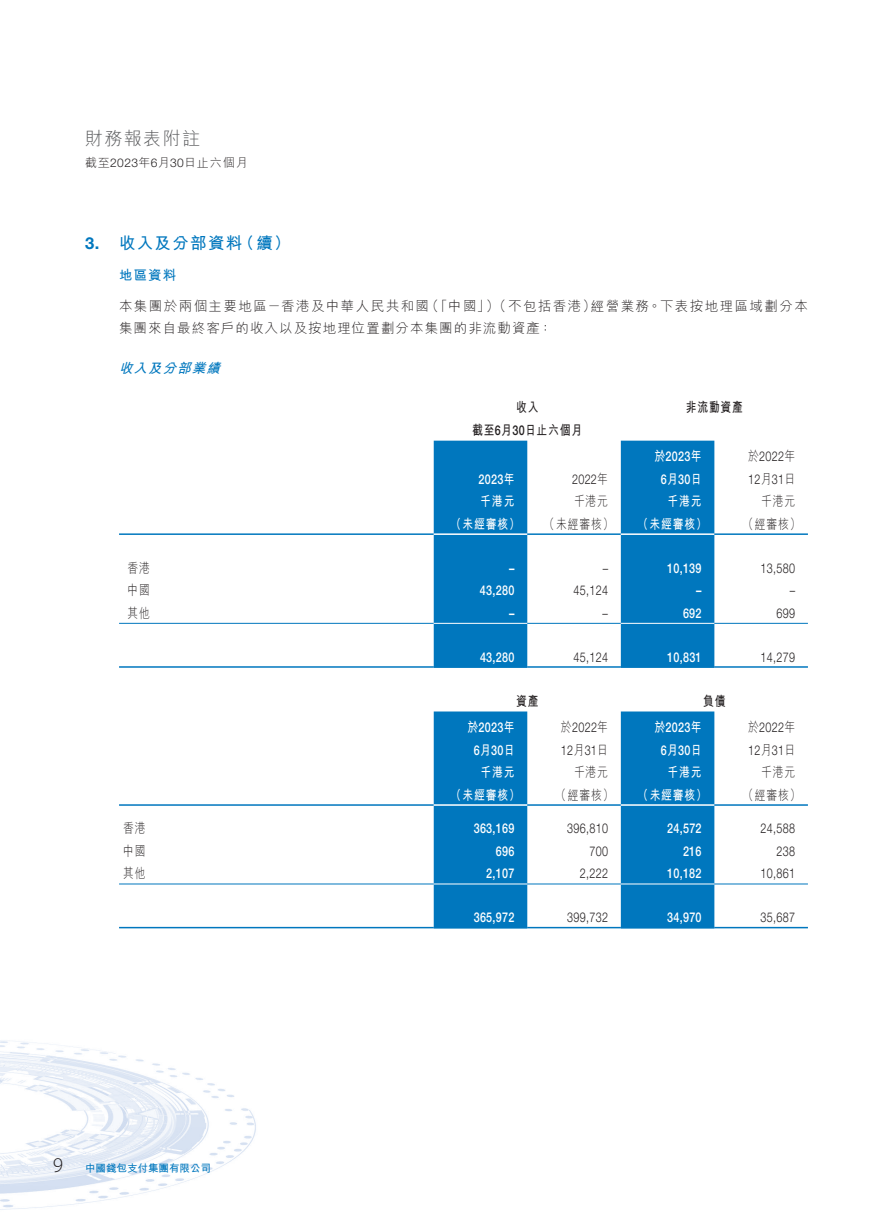
<style>
.page{position:relative;width:893px;height:1212px;background:#fff}
.page>*{position:absolute;margin:0;border:0;box-sizing:border-box;transform-origin:0 0}
.t1{font:300 21px "Myriad Pro";color:#231f20}
.t2{font:300 18px "M Hei HK";letter-spacing:.08em;color:#57585a}
.t3{font:700 16.5px "M Hei HK";letter-spacing:.08em;color:#0077be}
.t4{font:700 16.5px "Helvetica Neue LT Std";color:#0077be}
.t5{font:300 13.5px/22.5px "Helvetica Neue LT Std";letter-spacing:.03em;color:#231f20;scale:.8 1}
.t6{font:500 13.5px/22.5px "Helvetica Neue LT Std";letter-spacing:.03em;color:#fff;text-align:center;scale:.8 1}
.t7{font:300 13.5px/22.5px "M Hei HK";letter-spacing:.08em;color:#231f20}
.t8{font:300 13.5px "M Hei HK";letter-spacing:.08em;color:#231f20;scale:.8 1}
.t9{font:700 13.5px "M Hei HK";letter-spacing:.08em;color:#fff;scale:.8 1}
.t10{font:700 13.5px/22.5px "M Hei HK";letter-spacing:.08em;color:#231f20;text-align:center;scale:.8 1}
.t11{font:300 13.5px "M Hei HK";letter-spacing:.105em;color:#231f20}
.t12{font:italic 700 13.5px "M Hei HK";color:#0077be}
.t13{font:700 13.5px "M Hei HK";color:#0077be}
.t14{font:300 12px "M Hei HK";letter-spacing:.08em;color:#231f20}
.t15{font:700 10.5px "M Hei HK";color:#0077be}
.s1{font-family:"Helvetica Neue LT Std"}
.s2{font-family:"Helvetica Neue LT Std";font-weight:500}
.s3{font-family:"M Hei HK"}
.s4{font-family:"M Hei HK";font-weight:700}
</style>
<div class="page">
<img style="left:0;top:440px;width:808px;height:770px">
<svg style="left:434px;top:441px;width:280px;height:225px;fill:#0077be"></svg>
<hr style="left:119px;top:533px;width:315px;height:2px;background:#0077be">
<hr style="left:434px;top:533px;width:93px;height:2px;background:#fff">
<hr style="left:527px;top:533px;width:94px;height:2px;background:#0077be">
<hr style="left:621px;top:533px;width:93px;height:2px;background:#fff">
<hr style="left:714px;top:533px;width:94px;height:2px;background:#0077be">
<hr style="left:119px;top:623px;width:315px;height:1px;background:#0077be">
<hr style="left:434px;top:623px;width:93px;height:1px;background:#fff">
<hr style="left:527px;top:623px;width:94px;height:1px;background:#0077be">
<hr style="left:621px;top:623px;width:93px;height:1px;background:#fff">
<hr style="left:714px;top:623px;width:94px;height:1px;background:#0077be">
<hr style="left:119px;top:666px;width:315px;height:2px;background:#0077be">
<hr style="left:434px;top:666px;width:93px;height:2px;background:#0077be">
<hr style="left:527px;top:666px;width:94px;height:2px;background:#0077be">
<hr style="left:621px;top:666px;width:93px;height:2px;background:#0077be">
<hr style="left:714px;top:666px;width:94px;height:2px;background:#0077be">
<svg style="left:434px;top:711px;width:280px;height:216px;fill:#0077be"></svg>
<hr style="left:119px;top:804px;width:315px;height:2px;background:#0077be">
<hr style="left:434px;top:804px;width:93px;height:2px;background:#fff">
<hr style="left:527px;top:804px;width:94px;height:2px;background:#0077be">
<hr style="left:621px;top:804px;width:93px;height:2px;background:#fff">
<hr style="left:714px;top:804px;width:94px;height:2px;background:#0077be">
<hr style="left:119px;top:883px;width:315px;height:1px;background:#0077be">
<hr style="left:434px;top:883px;width:93px;height:1px;background:#fff">
<hr style="left:527px;top:883px;width:94px;height:1px;background:#0077be">
<hr style="left:621px;top:883px;width:93px;height:1px;background:#fff">
<hr style="left:714px;top:883px;width:94px;height:1px;background:#0077be">
<hr style="left:119px;top:927px;width:315px;height:1px;background:#0077be">
<hr style="left:434px;top:927px;width:93px;height:1px;background:#0077be">
<hr style="left:527px;top:927px;width:94px;height:1px;background:#0077be">
<hr style="left:621px;top:927px;width:93px;height:1px;background:#0077be">
<hr style="left:714px;top:927px;width:94px;height:1px;background:#0077be">
<h2 class="t2" style="left:85px;top:129px;width:117px">財務報表附註</h2>
<p class="t14" style="left:85px;top:156px;width:164px">截至<span class="s1">2023</span>年 月<span class="s1">6 30</span>日止六個月</p>
<p class="t4" style="left:85px;top:233px;width:16px">3.</p>
<p class="t3" style="left:119px;top:231px;width:125px">收入及分部資料</p>
<p class="t3" style="left:238px;top:231px;width:54px">（續(</p>
<p class="t13" style="left:119px;top:265px;width:59px">地區資料</p>
<p class="t7" style="left:425px;top:294px;width:172px">（「中國」）（不包括香港）</p>
<p class="t7" style="left:119px;top:294px;width:435px">本集團於兩個主要地區－香港及中華人民共和國<br>集團來自最終客戶的收入以及按地理位置劃分本集團的非流動資產：</p>
<p class="t12" style="left:119px;top:358px;width:107px">收入及分部業績</p>
<p class="t11" style="left:591px;top:299px;width:219px">經營業務。下表按地理區域劃分本</p>
<p class="t10" style="left:472px;top:395px;width:139px">收入<br>截至 月<span class="s2">6 30</span>日止六個月</p>
<p class="t5" style="left:572px;top:468px;width:47px">2022<span class="s3">年</span></p>
<p class="t6" style="left:478px;top:468px;width:47px">2023<span class="s4">年</span></p>
<p class="t9" style="left:480px;top:492px;width:45px">千港元</p>
<p class="t8" style="left:574px;top:495px;width:44px">千港元</p>
<p class="t10" style="left:686px;top:395px;width:73px">非流動資產</p>
<p class="t6" style="left:654px;top:445px;width:60px"><span class="s4">於</span>2023<span class="s4">年月</span>6 30<span class="s4">日</span></p>
<p class="t5" style="left:748px;top:445px;width:60px"><span class="s3">於</span>2022<span class="s3">年<br></span>12<span class="s3">月</span>31<span class="s3">日</span></p>
<p class="t8" style="left:761px;top:495px;width:44px">千港元</p>
<p class="t9" style="left:667px;top:492px;width:44px">千港元</p>
<p class="t9" style="left:450px;top:514px;width:88px">（未經審核）</p>
<p class="t8" style="left:544px;top:517px;width:88px">（未經審核）</p>
<p class="t9" style="left:637px;top:514px;width:88px">（未經審核）</p>
<p class="t8" style="left:743px;top:517px;width:74px">（經審核(</p>
<p class="t8" style="left:128px;top:561px;width:30px">香港</p>
<p class="t6" style="left:509px;top:556px;width:8px">–</p>
<p class="t5" style="left:603px;top:556px;width:8px">–</p>
<p class="t6" style="left:667px;top:556px;width:45px">10,139</p>
<p class="t5" style="left:761px;top:556px;width:45px">13,580</p>
<p class="t8" style="left:128px;top:583px;width:30px">中國</p>
<p class="t6" style="left:480px;top:579px;width:45px">43,280</p>
<p class="t5" style="left:573px;top:579px;width:45px">45,124</p>
<p class="t6" style="left:696px;top:579px;width:8px">–</p>
<p class="t5" style="left:790px;top:579px;width:8px">–</p>
<p class="t8" style="left:128px;top:606px;width:30px">其他</p>
<p class="t6" style="left:509px;top:601px;width:8px">–</p>
<p class="t5" style="left:603px;top:601px;width:8px">–</p>
<p class="t6" style="left:683px;top:601px;width:25px">692</p>
<p class="t5" style="left:776px;top:601px;width:25px">699</p>
<p class="t6" style="left:480px;top:645px;width:45px">43,280</p>
<p class="t5" style="left:574px;top:645px;width:45px">45,124</p>
<p class="t6" style="left:667px;top:645px;width:45px">10,831</p>
<p class="t5" style="left:761px;top:645px;width:45px">14,279</p>
<p class="t10" style="left:516px;top:688px;width:30px">資產</p>
<p class="t10" style="left:703px;top:688px;width:30px">負債</p>
<p class="t6" style="left:467px;top:716px;width:60px"><span class="s4">於</span>2023<span class="s4">年月</span>6 30<span class="s4">日</span></p>
<p class="t5" style="left:561px;top:716px;width:60px"><span class="s3">於</span>2022<span class="s3">年<br></span>12<span class="s3">月</span>31<span class="s3">日</span></p>
<p class="t6" style="left:654px;top:716px;width:60px"><span class="s4">於</span>2023<span class="s4">年月</span>6 30<span class="s4">日</span></p>
<p class="t5" style="left:748px;top:716px;width:60px"><span class="s3">於</span>2022<span class="s3">年<br></span>12<span class="s3">月</span>31<span class="s3">日</span></p>
<p class="t8" style="left:761px;top:765px;width:44px">千港元</p>
<p class="t8" style="left:574px;top:765px;width:44px">千港元</p>
<p class="t9" style="left:480px;top:762px;width:44px">千港元</p>
<p class="t9" style="left:667px;top:762px;width:44px">千港元</p>
<p class="t9" style="left:450px;top:785px;width:88px">（未經審核）</p>
<p class="t8" style="left:556px;top:788px;width:74px">（經審核）</p>
<p class="t9" style="left:637px;top:785px;width:88px">（未經審核）</p>
<p class="t8" style="left:743px;top:788px;width:74px">（經審核(</p>
<p class="t8" style="left:123px;top:821px;width:30px">香港</p>
<p class="t6" style="left:474px;top:817px;width:53px">363,169</p>
<p class="t5" style="left:567px;top:817px;width:53px">396,810</p>
<p class="t6" style="left:667px;top:817px;width:45px">24,572</p>
<p class="t5" style="left:761px;top:817px;width:45px">24,588</p>
<p class="t8" style="left:123px;top:844px;width:30px">中國</p>
<p class="t6" style="left:496px;top:840px;width:25px">696</p>
<p class="t5" style="left:589px;top:839px;width:25px">700</p>
<p class="t6" style="left:683px;top:840px;width:25px">216</p>
<p class="t5" style="left:776px;top:839px;width:25px">238</p>
<p class="t8" style="left:123px;top:866px;width:30px">其他</p>
<p class="t6" style="left:486px;top:862px;width:37px">2,107</p>
<p class="t5" style="left:580px;top:862px;width:37px">2,222</p>
<p class="t6" style="left:667px;top:862px;width:45px">10,182</p>
<p class="t5" style="left:761px;top:862px;width:45px">10,861</p>
<p class="t6" style="left:474px;top:906px;width:53px">365,972</p>
<p class="t5" style="left:567px;top:906px;width:53px">399,732</p>
<p class="t6" style="left:667px;top:906px;width:45px">34,970</p>
<p class="t5" style="left:761px;top:906px;width:45px">35,687</p>
<h1 class="t1" style="left:53px;top:1152px;width:12px">9</h1>
<p class="t15" style="left:85px;top:1160px;width:127px">中國錢包支付集團有限公司</p>
</div>
